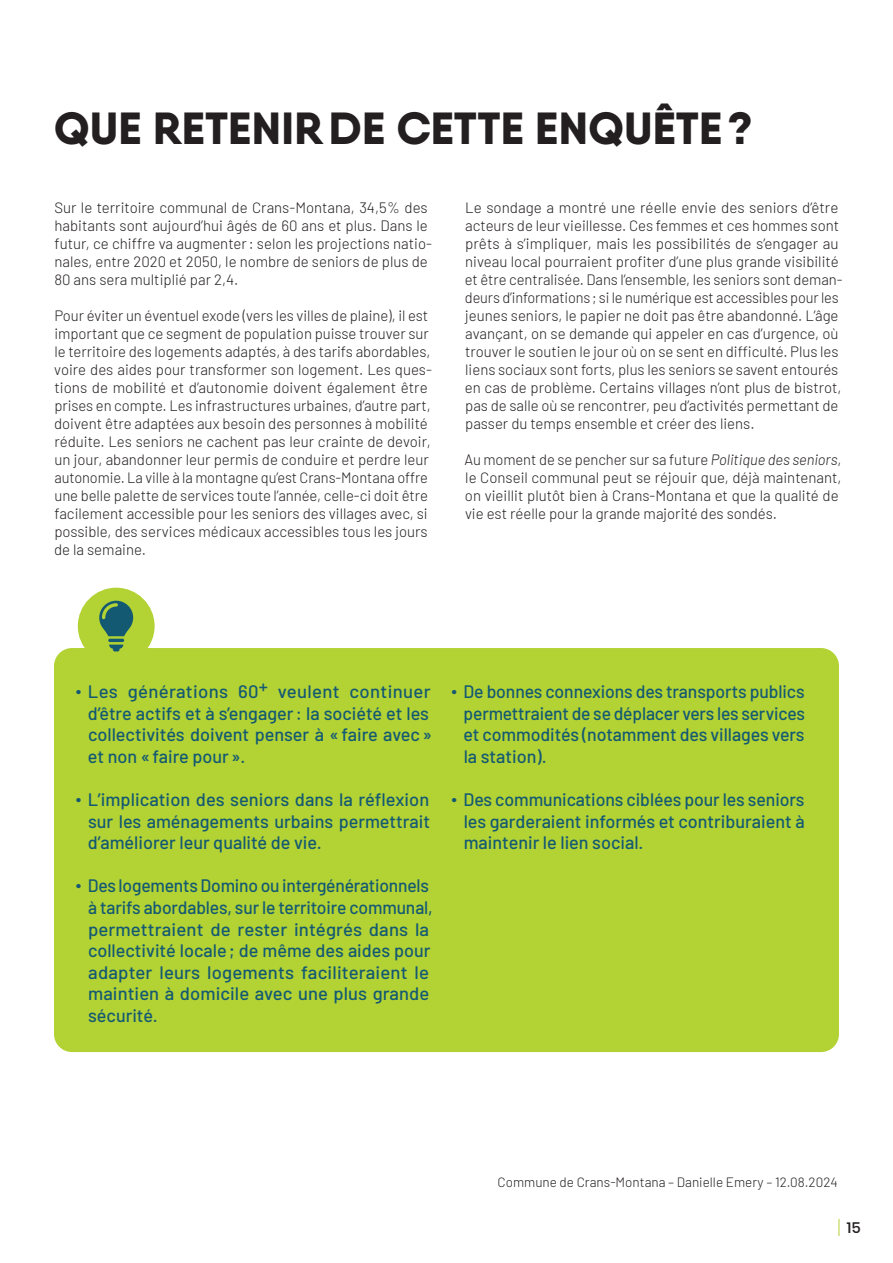
<style>
.page{position:relative;width:893px;height:1263px;background:#fff}
.page>*{position:absolute;margin:0;border:0;box-sizing:border-box;transform-origin:0 0}
.t1{font:800 45px "Qanelas";letter-spacing:.01em;color:#231f20}
.t2{font:500 18px/21.6px "Barlow";color:#135972}
.t3{font:300 15px/18px "Barlow";color:#231f20}
.t4{font:500 15px "Poppins";color:#231f20}
.t5{font:300 13.5px "Barlow";color:#231f20}
.s1{font-style:italic}
</style>
<div class="page">
<svg style="left:839px;top:1219px;width:1px;height:17px"></svg>
<div style="left:54px;top:648px;width:785px;height:404px;background:#b3d234;border-radius:18px"></div>
<div style="left:78px;top:588px;width:77px;height:76px;background:#b3d234;border-radius:50%"></div>
<hr style="left:108px;top:639px;width:16px;height:3px;background:#135972;border-radius:2px">
<svg style="left:109px;top:645px;width:14px;height:6px"></svg>
<svg style="left:99px;top:601px;width:34px;height:35px"></svg>
<h1 class="t1" style="left:54px;top:100px;width:700px">QUE RETENIRDE CETTE ENQUÊTE?</h1>
<p class="t3" style="left:54px;top:197px;width:379px">Sur le territoire communal de Crans-Montana, 34,5% des habitants sont aujourd’hui âgés de 60 ans et plus. Dans le futur, ce chiffre va augmenter: selon les projections natio&shy;nales, entre 2020 et 2050, le nombre de seniors de plus de 80 ans sera multiplié par 2,4.</p>
<p class="t3" style="left:54px;top:305px;width:379px">Pour éviter un éventuel exode (vers les villes de plaine), il est important que ce segment de population puisse trouver sur le territoire des logements adaptés, à des tarifs abordables, voire des aides pour transformer son logement. Les ques&shy;tions de mobilité et d’autonomie doivent également être prises en compte. Les infrastructures urbaines, d’autre part, doivent être adaptées aux besoin des personnes à mobilité réduite. Les seniors ne cachent pas leur crainte de devoir, un jour, abandonner leur permis de conduire et perdre leur autonomie. La ville à la montagne qu’est Crans-Montana offre une belle palette de services toute l’année, celle-ci doit être facilement accessible pour les seniors des villages avec, si possible, des services médicaux accessibles tous les jours de la semaine.</p>
<p class="t3" style="left:465px;top:197px;width:379px">Le sondage a montré une réelle envie des seniors d’être acteurs de leur vieillesse. Ces femmes et ces hommes sont prêts à s’impliquer, mais les possibilités de s’engager au niveau local pourraient profiter d’une plus grande visibilité et être centralisée. Dans l’ensemble, les seniors sont deman&shy;deurs d’informations; si le numérique est accessibles pour les jeunes seniors, le papier ne doit pas être abandonné. L’âge avançant, on se demande qui appeler en cas d’urgence, où trouver le soutien le jour où on se sent en difficulté. Plus les liens sociaux sont forts, plus les seniors se savent entourés en cas de problème. Certains villages n’ont plus de bistrot, pas de salle où se rencontrer, peu d’activités permettant de passer du temps ensemble et créer des liens.</p>
<p class="t3" style="left:464px;top:449px;width:379px">Au moment de se pencher sur sa future <span class="s1">Politique des seniors</span>, le Conseil communal peut se réjouir que, déjà maintenant, on vieillit plutôt bien à Crans-Montana et que la qualité de vie est réelle pour la grande majorité des sondés.</p>
<p class="t2" style="left:88px;top:679px;width:345px;text-indent:-12px">• Les générations 60+ veulent continuer d’être actifs et à s’engager: la société et les collectivités doivent penser à «faire avec» et non «faire pour».</p>
<p class="t2" style="left:88px;top:787px;width:344px;text-align:justify;text-indent:-12px">• L’implication des seniors dans la réflexion sur les aménagements urbains permettrait d’améliorer leur qualité de vie.</p>
<p class="t2" style="left:88px;top:873px;width:346px;text-indent:-12px">• Des logements Domino ou intergénérationnels à tarifs abordables, sur le territoire communal, permettraient de rester intégrés dans la collectivité locale; de même des aides pour adapter leurs logements faciliteraient le maintien à domicile avec une plus grande sécurité.</p>
<p class="t2" style="left:452px;top:679px;width:355px">• De bonnes connexions des transports publics</p>
<p class="t2" style="left:464px;top:701px;width:343px;text-align:justify">permettraient de se déplacer vers les services et commodités (notamment des villages vers la station).</p>
<p class="t2" style="left:452px;top:787px;width:354px">• Des communications ciblées pour les seniors</p>
<p class="t2" style="left:464px;top:809px;width:342px">les garderaient informés et contriburaient à maintenir le lien social.</p>
<p class="t5" style="left:498px;top:1172px;width:342px">Commune de Crans-Montana – Danielle Emery – 12.08.2024</p>
<p class="t4" style="left:847px;top:1218px;width:15px">15</p>
</div>
